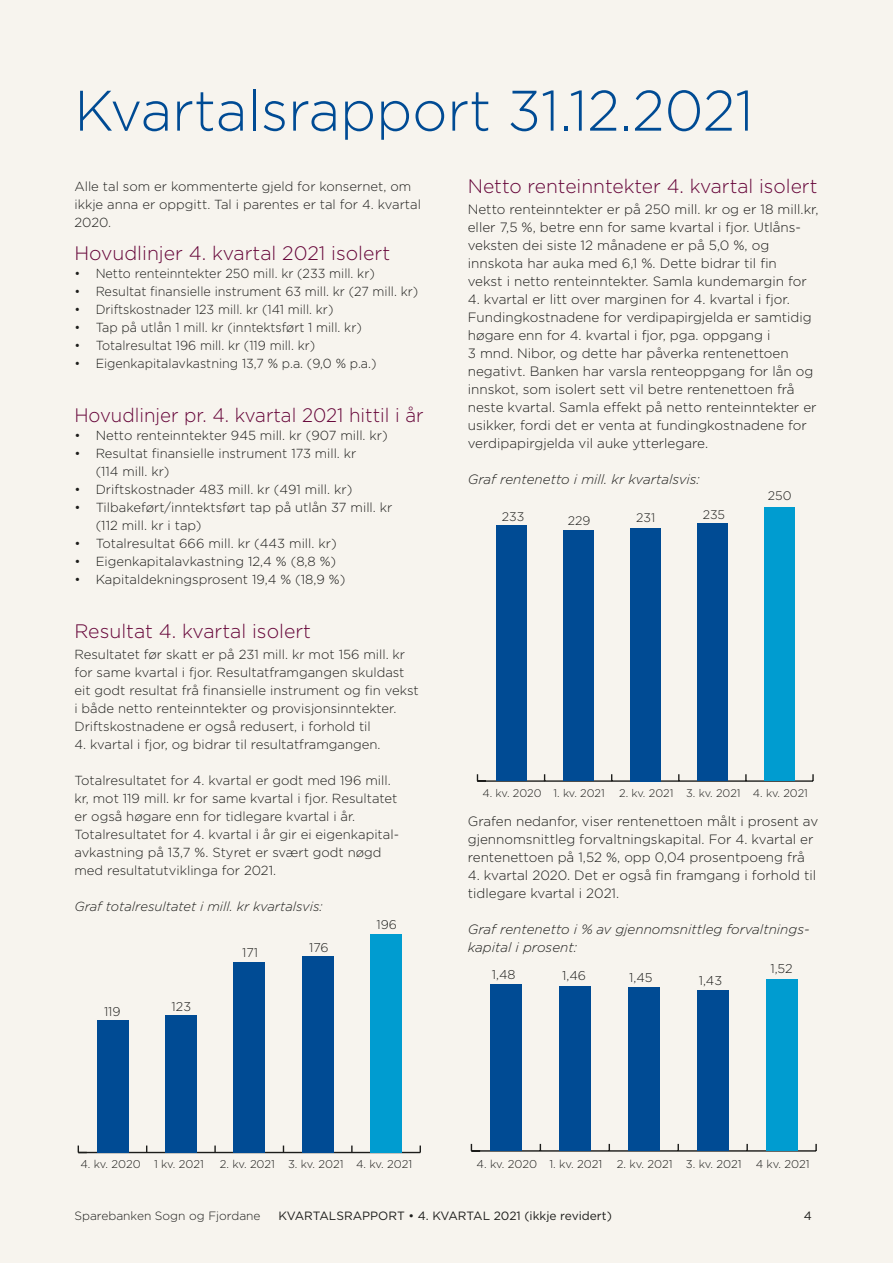
<style>
.page{position:relative;width:893px;height:1263px;background:#f7f4ee}
.page>*{position:absolute;margin:0;border:0;box-sizing:border-box;transform-origin:0 0}
.t1{font:300 57px "Gotham";color:#004b94;scale:.96 1}
.Brødtekst{font:300 19.5px "Gotham";color:#660539}
.Brødtekst-2{font:300 19.5px "Gotham";color:#660539;scale:.96 1}
.Brødtekst-3{font:300 13.5px/18px "Gotham";color:#1d1d1b}
.t2{font:italic 300 13.5px/18px "Gotham";color:#1d1d1b}
.Brødtekst-4{font:300 13.2px/18px "Gotham";color:#1d1d1b}
.Brødtekst-5{font:300 13.2px "Gotham";color:#1d1d1b;scale:.96 1}
.Brødtekst-6{font:italic 300 13.2px "Gotham";color:#1d1d1b}
.t3{font:300 12.75px "Gotham";color:#1d1d1b}
.t4{font:300 12.6px "Gotham";color:#1d1d1b}
.t5{font:300 12.45px "Gotham";color:#1d1d1b}
.t6{font:12px "Gotham";color:#1d1d1b}
.t7{font:300 12px "Gotham";color:#1d1d1b}
.t8{font:300 11.4px "Gotham";color:#1d1d1b}
.t9{font:300 11.25px "Gotham";letter-spacing:-.005em;color:#1d1d1b}
.t10{font:300 11.1px "Gotham";color:#1d1d1b}
</style>
<div class="page">
<hr style="left:78px;top:1152px;width:342px;height:1px;background:#1d1d1b">
<svg style="left:214px;top:1145px;width:2px;height:7px"></svg>
<svg style="left:351px;top:1145px;width:2px;height:7px"></svg>
<svg style="left:78px;top:1145px;width:9px;height:7px"></svg>
<div style="left:97px;top:1020px;width:31px;height:132px;background:#004b94"></div>
<div style="left:165px;top:1015px;width:31px;height:137px;background:#004b94"></div>
<div style="left:234px;top:961px;width:31px;height:191px;background:#004b94"></div>
<div style="left:302px;top:956px;width:31px;height:196px;background:#004b94"></div>
<div style="left:370px;top:934px;width:32px;height:218px;background:#009cd0"></div>
<hr style="left:477px;top:780px;width:336px;height:2px;background:#1d1d1b">
<svg style="left:745px;top:774px;width:2px;height:6px"></svg>
<svg style="left:812px;top:774px;width:2px;height:7px"></svg>
<svg style="left:477px;top:774px;width:2px;height:8px"></svg>
<div style="left:496px;top:526px;width:30px;height:255px;background:#004b94"></div>
<div style="left:563px;top:530px;width:30px;height:251px;background:#004b94"></div>
<div style="left:630px;top:528px;width:30px;height:253px;background:#004b94"></div>
<div style="left:697px;top:524px;width:31px;height:257px;background:#004b94"></div>
<div style="left:764px;top:507px;width:31px;height:274px;background:#009cd0"></div>
<hr style="left:471px;top:1150px;width:345px;height:2px;background:#1d1d1b">
<svg style="left:677px;top:1144px;width:2px;height:6px"></svg>
<svg style="left:746px;top:1144px;width:2px;height:6px"></svg>
<svg style="left:815px;top:1144px;width:2px;height:7px"></svg>
<svg style="left:471px;top:1144px;width:2px;height:8px"></svg>
<div style="left:490px;top:984px;width:32px;height:167px;background:#004b94"></div>
<div style="left:559px;top:987px;width:31px;height:164px;background:#004b94"></div>
<div style="left:628px;top:988px;width:31px;height:163px;background:#004b94"></div>
<div style="left:697px;top:990px;width:31px;height:161px;background:#004b94"></div>
<div style="left:766px;top:980px;width:31px;height:171px;background:#009cd0"></div>
<p class="t1" style="left:74px;top:74px;width:709px">Kvartalsrapport 31.12.2021</p>
<p class="Brødtekst-4" style="left:74px;top:176px;width:348px">Alle tal som er kommenterte gjeld for konsernet, om ikkje anna er oppgitt. Tal i parentes er tal for 4. kvartal<br>2020.</p>
<p class="Brødtekst" style="left:74px;top:240px;width:317px">Hovudlinjer 4. kvartal 2021 isolert</p>
<p class="Brødtekst-5" style="left:74px;top:264px;width:314px">• Netto renteinntekter 250 mill. kr (233 mill. kr)</p>
<p class="Brødtekst-5" style="left:74px;top:282px;width:360px">• Resultat finansielle instrument 63 mill. kr (27 mill. kr)</p>
<p class="Brødtekst-5" style="left:74px;top:300px;width:271px">• Driftskostnader 123 mill. kr (141 mill. kr)</p>
<p class="Brødtekst-5" style="left:74px;top:318px;width:301px">• Tap på utlån 1 mill. kr (inntektsført 1 mill. kr)</p>
<p class="Brødtekst-5" style="left:74px;top:336px;width:252px">• Totalresultat 196 mill. kr (119 mill. kr)</p>
<p class="Brødtekst-5" style="left:74px;top:354px;width:316px">• Eigenkapitalavkastning 13,7 % p.a. (9,0 % p.a.)</p>
<p class="Brødtekst-2" style="left:74px;top:402px;width:365px">Hovudlinjer pr. 4. kvartal 2021 hittil i år</p>
<p class="Brødtekst-4" style="left:74px;top:425px;width:315px">• Netto renteinntekter 945 mill. kr (907 mill. kr)</p>
<p class="Brødtekst-4" style="left:74px;top:443px;width:283px">• Resultat finansielle instrument 173 mill. kr</p>
<p class="Brødtekst-4" style="left:96px;top:461px;width:75px">(114 mill. kr)</p>
<p class="Brødtekst-4" style="left:74px;top:479px;width:279px">• Driftskostnader 483 mill. kr (491 mill. kr)</p>
<p class="Brødtekst-4" style="left:74px;top:497px;width:320px">• Tilbakeført/inntektsført tap på utlån 37 mill. kr</p>
<p class="Brødtekst-4" style="left:96px;top:515px;width:107px">(112 mill. kr i tap)</p>
<p class="Brødtekst-4" style="left:74px;top:533px;width:264px">• Totalresultat 666 mill. kr (443 mill. kr)</p>
<p class="Brødtekst-4" style="left:74px;top:551px;width:263px">• Eigenkapitalavkastning 12,4 % (8,8 %)</p>
<p class="Brødtekst-4" style="left:74px;top:569px;width:272px">• Kapitaldekningsprosent 19,4 % (18,9 %)</p>
<p class="Brødtekst" style="left:74px;top:618px;width:238px">Resultat 4. kvartal isolert</p>
<p class="Brødtekst-4" style="left:74px;top:644px;width:346px">Resultatet før skatt er på 231 mill. kr mot 156 mill. kr for same kvartal i fjor. Resultatframgangen skuldast eit godt resultat frå finansielle instrument og fin vekst i både netto renteinntekter og provisjonsinntekter.<br>Driftskostnadene er også redusert, i forhold til</p>
<p class="Brødtekst-4" style="left:74px;top:734px;width:308px">4. kvartal i fjor, og bidrar til resultatframgangen.</p>
<p class="Brødtekst-4" style="left:74px;top:770px;width:326px">Totalresultatet for 4. kvartal er godt med 196 mill. kr, mot 119 mill. kr for same kvartal i fjor. Resultatet er også høgare enn for tidlegare kvartal i år.<br>Totalresultatet for 4. kvartal i år gir ei eigenkapital&shy;avkastning på 13,7 %. Styret er svært godt nøgd med resultatutviklinga for 2021.</p>
<p class="Brødtekst-6" style="left:74px;top:897px;width:250px">Graf totalresultatet i mill. kr kvartalsvis:</p>
<p class="t4" style="left:104px;top:1003px;width:18px">119</p>
<p class="t4" style="left:172px;top:998px;width:21px">123</p>
<p class="t4" style="left:242px;top:945px;width:18px">171</p>
<p class="t4" style="left:309px;top:939px;width:21px">176</p>
<p class="t4" style="left:377px;top:917px;width:22px">196</p>
<p class="Brødtekst" style="left:468px;top:173px;width:351px">Netto renteinntekter 4. kvartal isolert</p>
<p class="Brødtekst-3" style="left:468px;top:199px;width:352px">Netto renteinntekter er på 250 mill. kr og er 18 mill.kr, eller 7,5 %, betre enn for same kvartal i fjor. Utlåns&shy;veksten dei siste 12 månadene er på 5,0 %, og innskota har auka med 6,1 %. Dette bidrar til fin<br>vekst i netto renteinntekter. Samla kundemargin for</p>
<p class="Brødtekst-3" style="left:468px;top:289px;width:350px">4. kvartal er litt over marginen for 4. kvartal i fjor.<br>Fundingkostnadene for verdipapirgjelda er samtidig høgare enn for 4. kvartal i fjor, pga. oppgang i<br>3 mnd. Nibor, og dette har påverka rentenettoen negativt. Banken har varsla renteoppgang for lån og innskot, som isolert sett vil betre rentenettoen frå neste kvartal. Samla effekt på netto renteinntekter er usikker, fordi det er venta at fundingkostnadene for verdipapirgjelda vil auke ytterlegare.</p>
<p class="t2" style="left:468px;top:469px;width:234px">Graf rentenetto i mill. kr kvartalsvis:</p>
<p class="t5" style="left:502px;top:509px;width:24px">233</p>
<p class="t5" style="left:568px;top:512px;width:24px">229</p>
<p class="t5" style="left:636px;top:510px;width:21px">231</p>
<p class="t5" style="left:703px;top:506px;width:24px">235</p>
<p class="t5" style="left:768px;top:487px;width:25px">250</p>
<p class="t10" style="left:482px;top:786px;width:124px">4. kv. 2020 1. kv. 2021</p>
<p class="t10" style="left:619px;top:786px;width:190px">2. kv. 2021 3. kv. 2021 4. kv. 2021</p>
<p class="Brødtekst-3" style="left:468px;top:811px;width:352px">Grafen nedanfor, viser rentenettoen målt i prosent av gjennomsnittleg forvaltningskapital. For 4. kvartal er rentenettoen på 1,52 %, opp 0,04 prosentpoeng frå</p>
<p class="Brødtekst-3" style="left:468px;top:865px;width:350px">4. kvartal 2020. Det er også fin framgang i forhold til tidlegare kvartal i 2021.</p>
<p class="t2" style="left:468px;top:919px;width:343px">Graf rentenetto i % av gjennomsnittleg forvaltnings&shy;kapital i prosent:</p>
<p class="t3" style="left:492px;top:966px;width:25px">1,48</p>
<p class="t3" style="left:562px;top:967px;width:25px">1,46</p>
<p class="t3" style="left:629px;top:969px;width:25px">1,45</p>
<p class="t3" style="left:699px;top:972px;width:25px">1,43</p>
<p class="t3" style="left:770px;top:960px;width:24px">1,52</p>
<p class="t9" style="left:80px;top:1157px;width:125px">4. kv. 2020 1 kv. 2021</p>
<p class="t9" style="left:220px;top:1157px;width:194px">2. kv. 2021 3. kv. 2021 4. kv. 2021</p>
<p class="t8" style="left:476px;top:1156px;width:127px">4. kv. 2020 1. kv. 2021</p>
<p class="t8" style="left:617px;top:1156px;width:194px">2. kv. 2021 3. kv. 2021 4 kv. 2021</p>
<p class="t7" style="left:74px;top:1208px;width:188px">Sparebanken Sogn og Fjordane</p>
<p class="t6" style="left:279px;top:1208px;width:335px">KVARTALSRAPPORT • 4. KVARTAL 2021 (ikkje revidert)</p>
<p class="t6" style="left:804px;top:1208px;width:10px">4</p>
</div>
